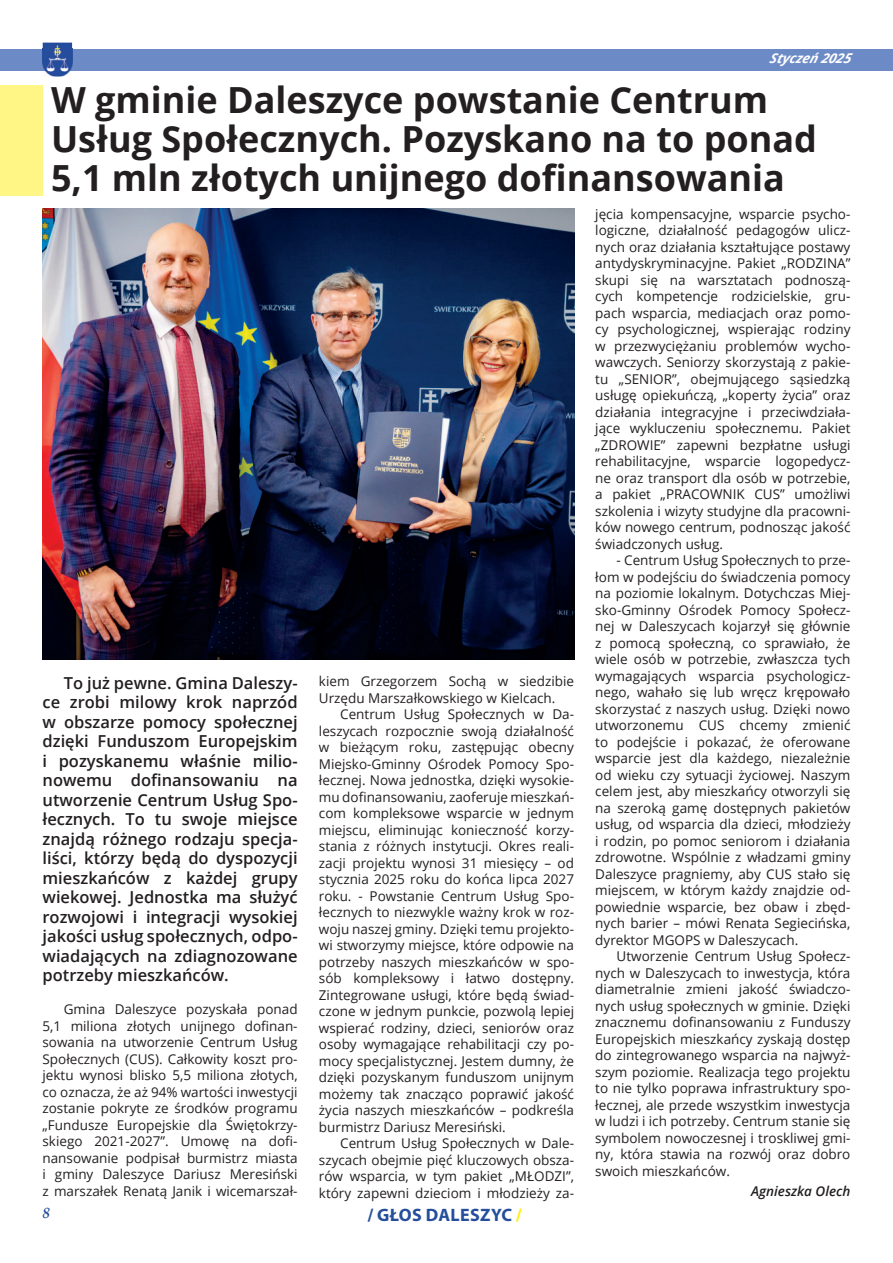
<style>
.page{position:relative;width:893px;height:1263px;background:#fff}
.page>*{position:absolute;margin:0;border:0;box-sizing:border-box;transform-origin:0 0}
.t1{font:700 36px/39px "Open Sans";color:#231f20}
.t2{font:700 18px "Myriad Pro";letter-spacing:.02em;color:#244e9c}
.t3{font:600 16.5px/19.5px "Open Sans";color:#231f20;text-align:justify}
.t4{font:italic 700 15px "Palatino Linotype";color:#244e9c}
.t5{font:13.5px/16.5px "Open Sans";color:#231f20;text-align:justify}
.t6{font:italic 600 13.5px "Open Sans";color:#231f20}
.t7{font:italic 700 13.5px "Open Sans";color:#fff}
.s1{color:#fff101}
</style>
<div class="page">
<div style="left:0;top:49px;width:893px;height:21px;background:#6c8bc6"></div>
<img style="left:43px;top:43px;width:29px;height:34px">
<img style="left:43px;top:49px;width:29px;height:21px">
<div style="left:0;top:85px;width:43px;height:111px;background:#fff685"></div>
<img style="left:43px;top:208px;width:531px;height:451px">
<p class="t7" style="left:769px;top:49px;width:88px">Styczeń2025</p>
<h1 class="t1" style="left:51px;top:79px;width:767px">W gminie Daleszyce powstanie Centrum<br>Usług Społecznych. Pozyskano na to ponad<br>5,1 mln złotych unijnego dofinansowania</h1>
<p class="t3" style="left:43px;top:673px;width:257px;text-indent:21px">To już pewne. Gmina Daleszy&shy;ce zrobi milowy krok naprzód w obszarze pomocy społecznej dzięki Funduszom Europejskim i pozyskanemu właśnie milio&shy;nowemu dofinansowaniu na utworzenie Centrum Usług Spo&shy;łecznych. To tu swoje miejsce znajdą różnego rodzaju specja&shy;liści, którzy będą do dyspozycji mieszkańców z każdej grupy wiekowej. Jednostka ma służyć rozwojowi i integracji wysokiej jakości usług społecznych, odpo&shy;wiadających na zdiagnozowane potrzeby mieszkańców.</p>
<p class="t5" style="left:43px;top:1001px;width:257px;text-indent:21px">Gmina Daleszyce pozyskała ponad 5,1 miliona złotych unijnego dofinan&shy;sowania na utworzenie Centrum Usług Społecznych (CUS). Całkowity koszt pro&shy;jektu wynosi blisko 5,5 miliona złotych, co oznacza, że aż 94% wartości inwestycji zostanie pokryte ze środków programu „Fundusze Europejskie dla Świętokrzy&shy;skiego 2021-2027”. Umowę na dofi&shy;nansowanie podpisał burmistrz miasta i gminy Daleszyce Dariusz Meresiński z marszałek Renatą Janik i wicemarszał-</p>
<p class="t5" style="left:319px;top:673px;width:257px">kiem Grzegorzem Sochą w siedzibie<br>Urzędu Marszałkowskiego w Kielcach.</p>
<p class="t5" style="left:319px;top:706px;width:257px;text-indent:21px">Centrum Usług Społecznych w Da&shy;leszycach rozpocznie swoją działalność w bieżącym roku, zastępując obecny Miejsko-Gminny Ośrodek Pomocy Spo&shy;łecznej. Nowa jednostka, dzięki wysokie&shy;mu dofinansowaniu, zaoferuje mieszkań&shy;com kompleksowe wsparcie w jednym miejscu, eliminując konieczność korzy&shy;stania z różnych instytucji. Okres reali&shy;zacji projektu wynosi 31 miesięcy – od stycznia 2025 roku do końca lipca 2027 roku. - Powstanie Centrum Usług Spo&shy;łecznych to niezwykle ważny krok w roz&shy;woju naszej gminy. Dzięki temu projekto&shy;wi stworzymy miejsce, które odpowie na potrzeby naszych mieszkańców w spo&shy;sób kompleksowy i łatwo dostępny.<br>Zintegrowane usługi, które będą świad&shy;czone w jednym punkcie, pozwolą lepiej wspierać rodziny, dzieci, seniorów oraz osoby wymagające rehabilitacji czy po&shy;mocy specjalistycznej. Jestem dumny, że dzięki pozyskanym funduszom unijnym możemy tak znacząco poprawić jakość życia naszych mieszkańców – podkreśla burmistrz Dariusz Meresiński.</p>
<p class="t5" style="left:319px;top:1135px;width:257px;text-indent:21px">Centrum Usług Społecznych w Dale&shy;szycach obejmie pięć kluczowych obsza&shy;rów wsparcia, w tym pakiet „MŁODZI”, który zapewni dzieciom i młodzieży za-</p>
<p class="t4" style="left:43px;top:1202px;width:9px">8</p>
<h2 class="t2" style="left:367px;top:1203px;width:156px">/ GŁOS DALESZYC <span class="s1">/</span></h2>
<p class="t5" style="left:595px;top:205px;width:257px">jęcia kompensacyjne, wsparcie psycho&shy;logiczne, działalność pedagogów ulicz&shy;nych oraz działania kształtujące postawy antydyskryminacyjne. Pakiet „RODZINA” skupi się na warsztatach podnoszą&shy;cych kompetencje rodzicielskie, gru&shy;pach wsparcia, mediacjach oraz pomo&shy;cy psychologicznej, wspierając rodziny w przezwyciężaniu problemów wycho&shy;wawczych. Seniorzy skorzystają z pakie&shy;tu „SENIOR”, obejmującego sąsiedzką usługę opiekuńczą, „koperty życia” oraz działania integracyjne i przeciwdziała&shy;jące wykluczeniu społecznemu. Pakiet „ZDROWIE” zapewni bezpłatne usługi rehabilitacyjne, wsparcie logopedycz&shy;ne oraz transport dla osób w potrzebie, a pakiet „PRACOWNIK CUS” umożliwi szkolenia i wizyty studyjne dla pracowni&shy;ków nowego centrum, podnosząc jakość świadczonych usług.</p>
<p class="t5" style="left:595px;top:552px;width:257px;text-indent:21px">- Centrum Usług Społecznych to prze&shy;łom w podejściu do świadczenia pomocy na poziomie lokalnym. Dotychczas Miej&shy;sko-Gminny Ośrodek Pomocy Społecz&shy;nej w Daleszycach kojarzył się głównie z pomocą społeczną, co sprawiało, że wiele osób w potrzebie, zwłaszcza tych wymagających wsparcia psychologicz&shy;nego, wahało się lub wręcz krępowało skorzystać z naszych usług. Dzięki nowo utworzonemu CUS chcemy zmienić to podejście i pokazać, że oferowane wsparcie jest dla każdego, niezależnie od wieku czy sytuacji życiowej. Naszym celem jest, aby mieszkańcy otworzyli się na szeroką gamę dostępnych pakietów usług, od wsparcia dla dzieci, młodzieży i rodzin, po pomoc seniorom i działania zdrowotne. Wspólnie z władzami gminy Daleszyce pragniemy, aby CUS stało się miejscem, w którym każdy znajdzie od&shy;powiednie wsparcie, bez obaw i zbęd&shy;nych barier – mówi Renata Segiecińska, dyrektor MGOPS w Daleszycach.</p>
<p class="t5" style="left:595px;top:947px;width:257px;text-indent:21px">Utworzenie Centrum Usług Społecz&shy;nych w Daleszycach to inwestycja, która diametralnie zmieni jakość świadczo&shy;nych usług społecznych w gminie. Dzięki znacznemu dofinansowaniu z Funduszy Europejskich mieszkańcy zyskają dostęp do zintegrowanego wsparcia na najwyż&shy;szym poziomie. Realizacja tego projektu to nie tylko poprawa infrastruktury spo&shy;łecznej, ale przede wszystkim inwestycja w ludzi i ich potrzeby. Centrum stanie się symbolem nowoczesnej i troskliwej gmi&shy;ny, która stawia na rozwój oraz dobro swoich mieszkańców.</p>
<p class="t6" style="left:751px;top:1182px;width:101px">Agnieszka Olech</p>
</div>
